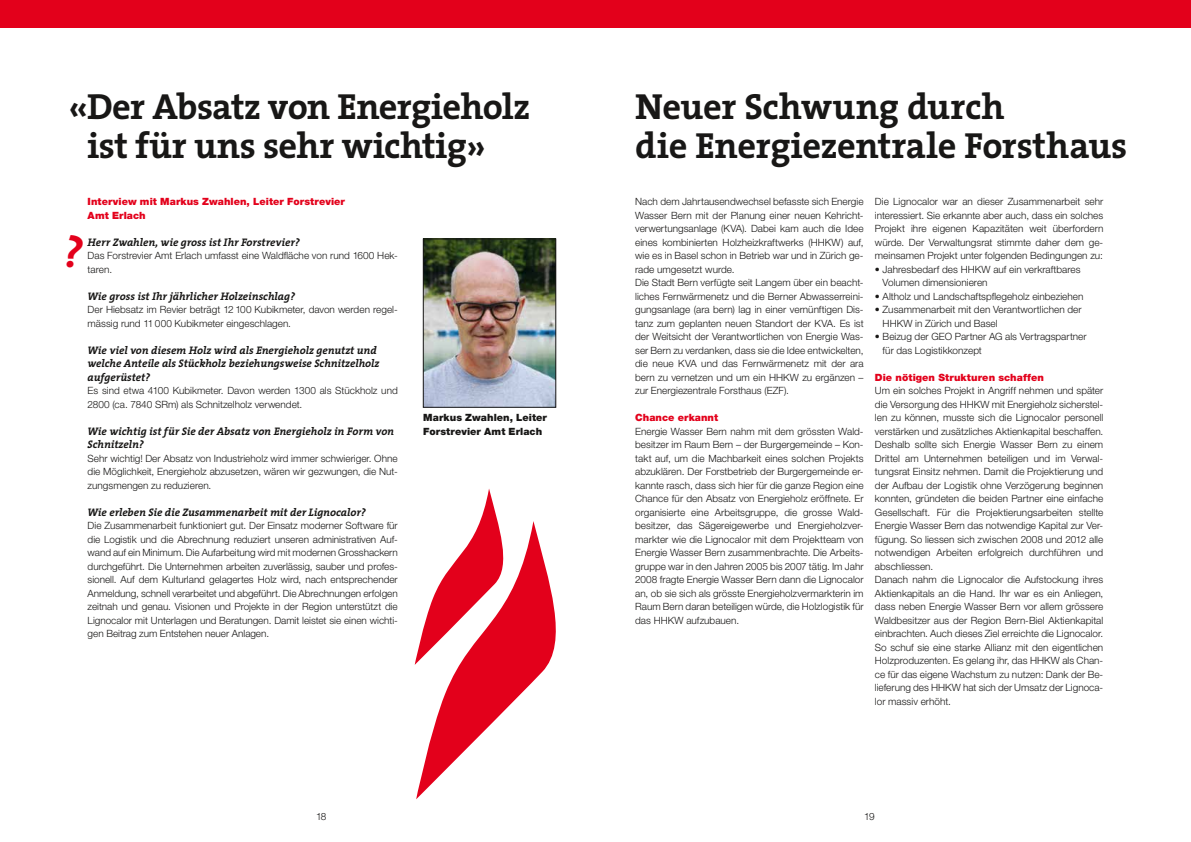
<style>
.page{position:relative;width:1191px;height:842px;background:#fff}
.page>*{position:absolute;margin:0;border:0;box-sizing:border-box;transform-origin:0 0}
.t1{font:italic 700 44.3px "The Serif";color:#e3001b}
.t2{font:700 36.5px/38.5px "The Serif";letter-spacing:-.015em;color:#181716}
.t3{font:italic 700 11px/13.5px "The Serif";letter-spacing:-.005em;color:#181716}
.t4{font:300 10px/13.5px "Helvetica Neue LT";color:#181716}
.t5{font:900 10px/13.5px "Helvetica Neue LT";letter-spacing:.005em;color:#e3001b}
.t6{font:900 10px/13.5px "Helvetica Neue LT";letter-spacing:.005em;color:#181716}
</style>
<div class="page">
<div style="left:0;top:0;width:1191px;height:28px;background:#e3001b"></div>
<svg style="left:416px;top:521px;width:140px;height:278px"></svg>
<svg style="left:415px;top:489px;width:97px;height:176px"></svg>
<img style="left:425px;top:241px;width:129px;height:165px">
<div style="left:423px;top:239px;width:133px;height:169px;border:1px solid #181716"></div>
<h2 class="t2" style="left:87px;top:87px;width:444px;text-indent:-18px">«Der Absatz von Energieholz ist für uns sehr wichtig»</h2>
<p class="t5" style="left:88px;top:195px;width:259px">Interview mit Markus Zwahlen, Leiter Forstrevier<br>Amt Erlach</p>
<p class="t3" style="left:88px;top:235px;width:214px">Herr Zwahlen, wie gross ist Ihr Forstrevier?</p>
<p class="t4" style="left:88px;top:249px;width:312px">Das Forstrevier Amt Erlach umfasst eine Waldfläche von rund 1600 Hek&shy;taren.</p>
<p class="t3" style="left:88px;top:289px;width:209px">Wie gross ist Ihr jährlicher Holzeinschlag?</p>
<p class="t4" style="left:88px;top:303px;width:312px">Der Hiebsatz im Revier beträgt 12 100 Kubikmeter, davon werden regel&shy;mässig rund 11 000 Kubikmeter eingeschlagen.</p>
<p class="t3" style="left:88px;top:343px;width:293px">Wie viel von diesem Holz wird als Energieholz genutzt und welche Anteile als Stückholz beziehungsweise Schnitzelholz aufgerüstet?</p>
<p class="t4" style="left:88px;top:384px;width:312px">Es sind etwa 4100 Kubikmeter. Davon werden 1300 als Stückholz und<br>2800 (ca. 7840 SRm) als Schnitzelholz verwendet.</p>
<p class="t3" style="left:88px;top:424px;width:308px">Wie wichtig ist für Sie der Absatz von Energieholz in Form von<br>Schnitzeln?</p>
<p class="t4" style="left:88px;top:451px;width:312px;text-align:justify">Sehr wichtig! Der Absatz von Industrieholz wird immer schwieriger. Ohne die Möglichkeit, Energieholz abzusetzen, wären wir gezwungen, die Nut&shy;zungsmengen zu reduzieren.</p>
<p class="t3" style="left:88px;top:505px;width:279px">Wie erleben Sie die Zusammenarbeit mit der Lignocalor?</p>
<p class="t4" style="left:88px;top:519px;width:312px;text-align:justify">Die Zusammenarbeit funktioniert gut. Der Einsatz moderner Software für die Logistik und die Abrechnung reduziert unseren administrativen Auf&shy;wand auf ein Minimum. Die Aufarbeitung wird mit modernen Grosshackern durchgeführt. Die Unternehmen arbeiten zuverlässig, sauber und profes&shy;sionell. Auf dem Kulturland gelagertes Holz wird, nach entsprechender Anmeldung, schnell verarbeitet und abgeführt. Die Abrechnungen erfolgen zeitnah und genau. Visionen und Projekte in der Region unterstützt die Lignocalor mit Unterlagen und Beratungen. Damit leistet sie einen wichti&shy;gen Beitrag zum Entstehen neuer Anlagen.</p>
<h1 class="t1" style="left:64px;top:215px;width:20px">?</h1>
<p class="t6" style="left:423px;top:411px;width:125px">Markus Zwahlen, Leiter<br>Forstrevier Amt Erlach</p>
<h2 class="t2" style="left:635px;top:87px;width:493px">Neuer Schwung durch<br>die Energiezentrale Forsthaus</h2>
<p class="t4" style="left:635px;top:195px;width:230px">Nach dem Jahrtausendwechsel befasste sich Energie Wasser Bern mit der Planung einer neuen Kehricht&shy;verwertungsanlage (KVA). Dabei kam auch die Idee eines kombinierten Holzheizkraftwerks (HHKW) auf, wie es in Basel schon in Betrieb war und in Zürich ge&shy;rade umgesetzt wurde.<br>Die Stadt Bern verfügte seit Langem über ein beacht&shy;liches Fernwärmenetz und die Berner Abwasserreini&shy;gungsanlage (ara bern) lag in einer vernünftigen Dis&shy;tanz zum geplanten neuen Standort der KVA. Es ist der Weitsicht der Verantwortlichen von Energie Was&shy;ser Bern zu verdanken, dass sie die Idee entwickelten, die neue KVA und das Fernwärmenetz mit der ara bern zu vernetzen und um ein HHKW zu ergänzen – zur Energiezentrale Forsthaus (EZF).</p>
<p class="t5" style="left:635px;top:411px;width:85px">Chance erkannt</p>
<p class="t4" style="left:635px;top:424px;width:230px;text-align:justify">Energie Wasser Bern nahm mit dem grössten Wald&shy;besitzer im Raum Bern – der Burgergemeinde – Kon&shy;takt auf, um die Machbarkeit eines solchen Projekts abzuklären. Der Forstbetrieb der Burgergemeinde er&shy;kannte rasch, dass sich hier für die ganze Region eine Chance für den Absatz von Energieholz eröffnete. Er organisierte eine Arbeitsgruppe, die grosse Wald&shy;besitzer, das Sägereigewerbe und Energieholzver&shy;markter wie die Lignocalor mit dem Projektteam von Energie Wasser Bern zusammenbrachte. Die Arbeits&shy;gruppe war in den Jahren 2005 bis 2007 tätig. Im Jahr 2008 fragte Energie Wasser Bern dann die Lignocalor an, ob sie sich als grösste Energieholzvermarkterin im Raum Bern daran beteiligen würde, die Holzlogistik für das HHKW aufzubauen.</p>
<p class="t4" style="left:875px;top:195px;width:230px;text-align:justify">Die Lignocalor war an dieser Zusammenarbeit sehr interessiert. Sie erkannte aber auch, dass ein solches Projekt ihre eigenen Kapazitäten weit überfordern würde. Der Verwaltungsrat stimmte daher dem ge&shy;meinsamen Projekt unter folgenden Bedingungen zu:</p>
<p class="t4" style="left:882px;top:262px;width:199px;text-indent:-8px">• Jahresbedarf des HHKW auf ein verkraftbares<br>Volumen dimensionieren</p>
<p class="t4" style="left:875px;top:289px;width:210px">• Altholz und Landschaftspflegeholz einbeziehen</p>
<p class="t4" style="left:882px;top:303px;width:200px;text-indent:-8px">• Zusammenarbeit mit den Verantwortlichen der<br>HHKW in Zürich und Basel</p>
<p class="t4" style="left:882px;top:330px;width:205px;text-indent:-8px">• Beizug der GEO Partner AG als Vertragspartner für das Logistikkonzept</p>
<p class="t5" style="left:875px;top:370px;width:170px">Die nötigen Strukturen schaffen</p>
<p class="t4" style="left:875px;top:384px;width:230px">Um ein solches Projekt in Angriff nehmen und später die Versorgung des HHKW mit Energieholz sicherstel&shy;len zu können, musste sich die Lignocalor personell verstärken und zusätzliches Aktienkapital beschaffen.<br>Deshalb sollte sich Energie Wasser Bern zu einem Drittel am Unternehmen beteiligen und im Verwal&shy;tungsrat Einsitz nehmen. Damit die Projektierung und der Aufbau der Logistik ohne Verzögerung beginnen konnten, gründeten die beiden Partner eine einfache Gesellschaft. Für die Projektierungsarbeiten stellte Energie Wasser Bern das notwendige Kapital zur Ver&shy;fügung. So liessen sich zwischen 2008 und 2012 alle notwendigen Arbeiten erfolgreich durchführen und abschliessen.<br>Danach nahm die Lignocalor die Aufstockung ihres Aktienkapitals an die Hand. Ihr war es ein Anliegen, dass neben Energie Wasser Bern vor allem grössere Waldbesitzer aus der Region Bern-Biel Aktienkapital einbrachten. Auch dieses Ziel erreichte die Lignocalor.<br>So schuf sie eine starke Allianz mit den eigentlichen Holzproduzenten. Es gelang ihr, das HHKW als Chan&shy;ce für das eigene Wachstum zu nutzen: Dank der Be&shy;lieferung des HHKW hat sich der Umsatz der Lignoca&shy;lor massiv erhöht.</p>
<p class="t4" style="left:316px;top:809px;width:12px">18</p>
<p class="t4" style="left:864px;top:809px;width:12px">19</p>
</div>
